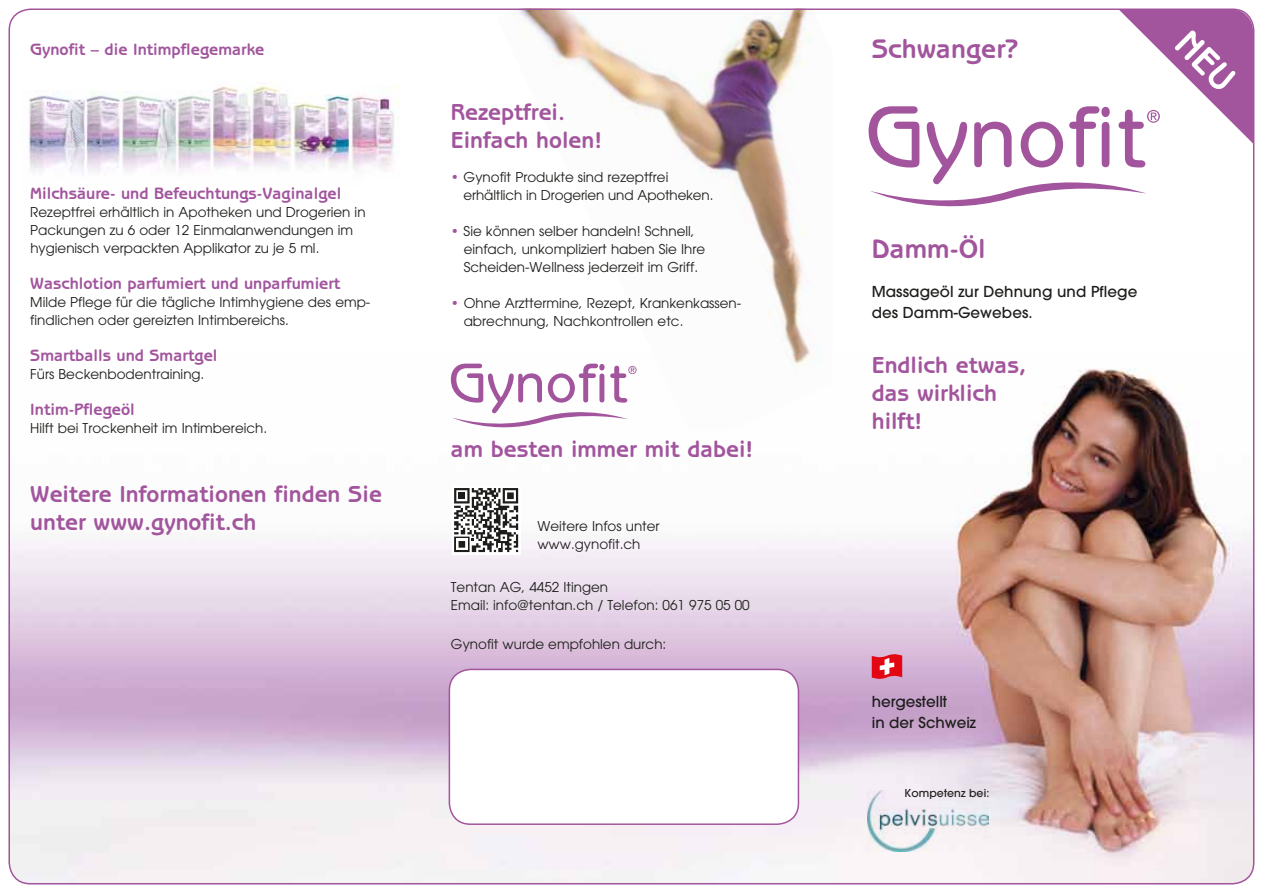
<style>
.page{position:relative;width:1263px;height:893px;background:#fff}
.page>*{position:absolute;margin:0;border:0;box-sizing:border-box;transform-origin:0 0}
.t1{font:700 27px "Benguiat Gothic";color:#a2559d}
.t2{font:700 23.25px/27.9px "Benguiat Gothic";color:#a2559d}
.t3{font:700 16.5px "Benguiat Gothic";color:#a2559d}
.t4{font:500 15px/21px "Avant Garde";letter-spacing:.005em;color:#1d1d1b}
.t5{font:13.5px/18px "Avant Garde";color:#1d1d1b}
.t6{font:500 10.8px "Avant Garde";letter-spacing:.01em;color:#1d1d1b}
.s1{color:#a2559d}
</style>
<div class="page">
<img style="left:9px;top:363px;width:1245px;height:521px">
<img style="left:28px;top:91px;width:184px;height:82px">
<img style="left:212px;top:82px;width:80px;height:87px">
<img style="left:292px;top:95px;width:57px;height:73px">
<img style="left:349px;top:86px;width:51px;height:85px">
<div style="left:857px;top:781px;width:138px;height:82px;background:linear-gradient(to bottom,#ebe7f0,#f8f4f5)"></div>
<img style="left:868px;top:790px;width:120px;height:61px">
<img style="left:496px;top:8px;width:336px;height:422px">
<div style="left:449px;top:669px;width:349px;height:155px;background:#fff;border-radius:21px"></div>
<div style="left:449px;top:669px;width:350px;height:156px;border:2px solid #a2559d;border-radius:21px"></div>
<svg style="left:451px;top:364px;width:185px;height:72px"></svg>
<svg style="left:452px;top:486px;width:68px;height:68px"></svg>
<svg style="left:454px;top:488px;width:64px;height:64px"></svg>
<svg style="left:872px;top:652px;width:30px;height:29px"></svg>
<svg style="left:868px;top:9px;width:385px;height:198px"></svg>
<p class="t3" style="left:30px;top:40px;width:235px">Gynofit – die Intimpflegemarke</p>
<p class="t3" style="left:30px;top:184px;width:312px">Milchsäure- und Befeuchtungs-Vaginalgel</p>
<p class="t5" style="left:30px;top:203px;width:337px">Rezeptfrei erhältlich in Apotheken und Drogerien in<br>Packungen zu 6 oder 12 Einmalanwendungen im hygienisch verpackten Applikator zu je 5 ml.</p>
<p class="t3" style="left:30px;top:274px;width:312px">Waschlotion parfumiert und unparfumiert</p>
<p class="t5" style="left:30px;top:293px;width:342px">Milde Pflege für die tägliche Intimhygiene des emp&shy;findlichen oder gereizten Intimbereichs.</p>
<p class="t3" style="left:30px;top:346px;width:189px">Smartballs und Smartgel</p>
<p class="t5" style="left:30px;top:365px;width:176px">Fürs Beckenbodentraining.</p>
<p class="t3" style="left:30px;top:400px;width:106px">Intim-Pflegeöl</p>
<p class="t5" style="left:30px;top:419px;width:238px">Hilft bei Trockenheit im Intimbereich.</p>
<h2 class="t2" style="left:30px;top:480px;width:353px">Weitere Informationen finden Sie unter www.gynofit.ch</h2>
<h2 class="t2" style="left:451px;top:98px;width:153px">Rezeptfrei.<br>Einfach holen!</h2>
<p class="t5" style="left:464px;top:168px;width:251px;text-indent:-13px"><span class="s1">•</span> Gynofit Produkte sind rezeptfrei erhältlich in Drogerien und Apotheken.</p>
<p class="t5" style="left:464px;top:222px;width:243px;text-indent:-13px"><span class="s1">•</span> Sie können selber handeln! Schnell, einfach, unkompliziert haben Sie Ihre<br>Scheiden-Wellness jederzeit im Griff.</p>
<p class="t5" style="left:464px;top:294px;width:279px;text-indent:-13px"><span class="s1">•</span> Ohne Arzttermine, Rezept, Krankenkassen&shy;abrechnung, Nachkontrollen etc.</p>
<h2 class="t2" style="left:451px;top:435px;width:304px">am besten immer mit dabei!</h2>
<p class="t5" style="left:537px;top:517px;width:124px">Weitere Infos unter www.gynofit.ch</p>
<p class="t5" style="left:451px;top:578px;width:300px">Tentan AG, 4452 Itingen<br>Email: info@tentan.ch / Telefon: 061 975 05 00</p>
<p class="t5" style="left:451px;top:635px;width:217px">Gynofit wurde empfohlen durch:</p>
<h1 class="t1" style="left:872px;top:33px;width:149px">Schwanger?</h1>
<h1 class="t1" style="left:872px;top:233px;width:115px">Damm-Öl</h1>
<p class="t4" style="left:872px;top:281px;width:267px">Massageöl zur Dehnung und Pflege des Damm-Gewebes.</p>
<h2 class="t2" style="left:872px;top:351px;width:156px">Endlich etwas, das wirklich hilft!</h2>
<p class="t4" style="left:872px;top:691px;width:106px">hergestellt<br>in der Schweiz</p>
<p class="t6" style="left:904px;top:786px;width:86px">Kompetenz bei:</p>
</div>
